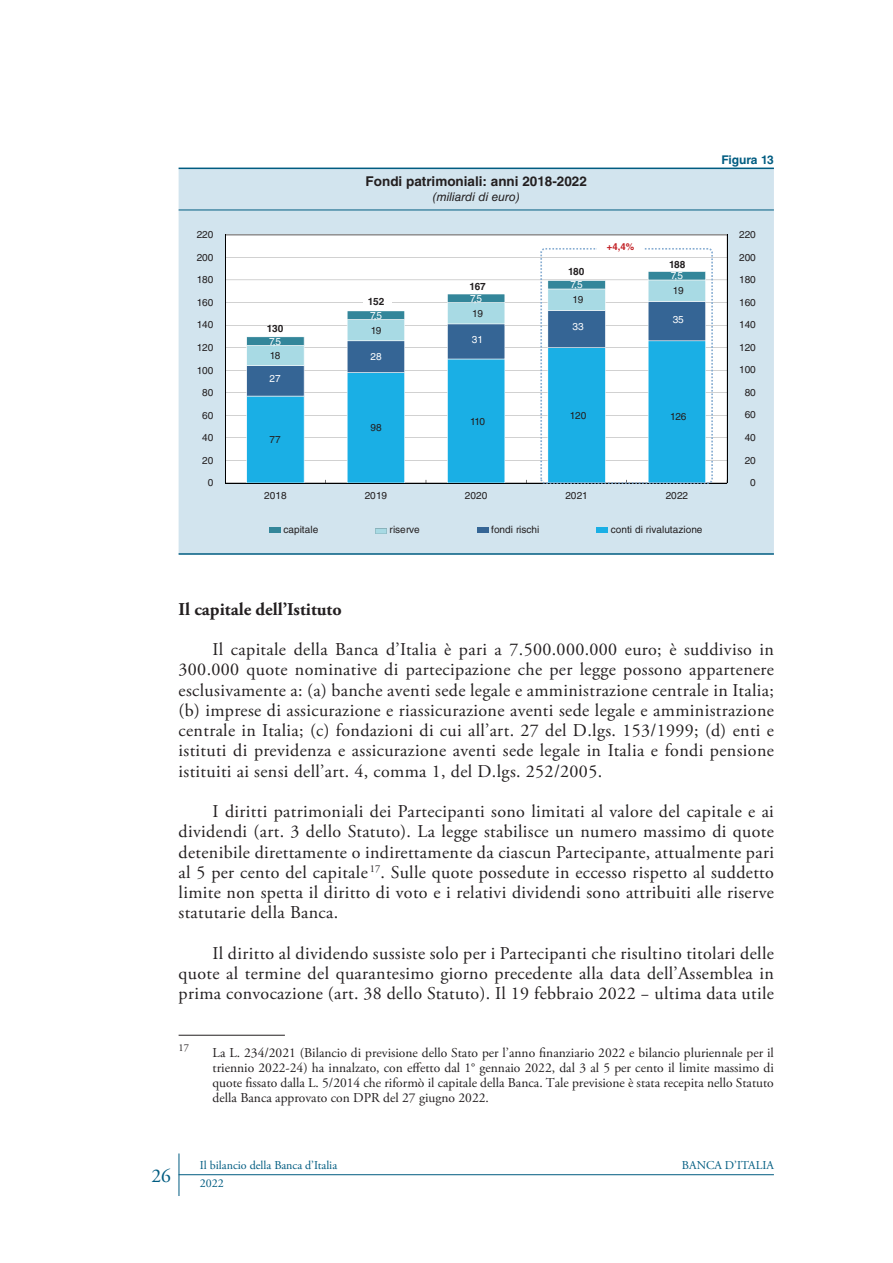
<style>
.page{position:relative;width:893px;height:1263px;background:#fff}
.page>*{position:absolute;margin:0;border:0;box-sizing:border-box;transform-origin:0 0}
.t1{font:19.5px "Adobe Garamond Pro";color:#005c81}
.PARAGRAFO__Testo{font:18px/20.2px "Adobe Garamond Pro";letter-spacing:.02em;color:#231f20;text-align:justify}
.SOTTOTITOLO_NERO__Te{font:700 18px "Adobe Garamond Pro";color:#231f20}
.NOTA__Testo{font:13.5px/15px "Adobe Garamond Pro";color:#231f20;text-align:justify}
.TITOLO__Tabella_e_Fi{font:700 13.5px "Helvetica LT Std";color:#231f20}
.t2{font:12px "Adobe Garamond Pro";color:#005c81}
.SOTTOTITOLO__Tabella{font:italic 12px "Helvetica LT Std";color:#231f20}
.NUMERO__Tabella_e_Fi{font:700 12px "Helvetica LT Std";letter-spacing:-.01em;color:#005c81}
.NOTA__Testo-2{font:10.5px "Adobe Garamond Pro";color:#231f20}
.t3{font:10.05px "Helvetica LT Std";color:#231f20}
.t4{font:10.05px "Helvetica LT Std";color:#fff}
.t5{font:700 10.05px "Helvetica LT Std";letter-spacing:-.02em;color:#231f20}
.t6{font:700 9.6px "Helvetica LT Std";color:#c22025}
</style>
<div class="page">
<hr style="left:179px;top:1174px;width:595px;height:1px;background:#005c81">
<hr style="left:179px;top:1153px;width:1px;height:43px;background:#005c81">
<hr style="left:179px;top:1035px;width:106px;height:1px;background:#231f20">
<div style="left:179px;top:169px;width:595px;height:384px;background:#d2e4ee"></div>
<hr style="left:179px;top:168px;width:595px;height:1px;background:#005c81">
<hr style="left:179px;top:210px;width:595px;height:1px;background:#005c81">
<hr style="left:179px;top:553px;width:595px;height:2px;background:#005c81">
<svg style="left:226px;top:235px;width:501px;height:248px"></svg>
<hr style="left:727px;top:235px;width:1px;height:248px;background:#000001">
<hr style="left:225px;top:235px;width:1px;height:248px;background:#000001">
<hr style="left:225px;top:483px;width:502px;height:1px;background:#000001">
<div style="left:269px;top:527px;width:11px;height:5px;background:#33869a"></div>
<div style="left:477px;top:527px;width:11px;height:5px;background:#356595"></div>
<div style="left:597px;top:527px;width:11px;height:5px;background:#1aafe5"></div>
<svg style="left:246px;top:248px;width:467px;height:236px"></svg>
<div style="left:597px;top:238px;width:46px;height:16px;background:#fff"></div>
<div style="left:363px;top:293px;width:28px;height:14px;background:#fff"></div>
<svg style="left:375px;top:528px;width:12px;height:6px"></svg>
<p class="NUMERO__Tabella_e_Fi" style="left:721px;top:152px;width:54px">Figura 13</p>
<p class="TITOLO__Tabella_e_Fi" style="left:366px;top:173px;width:223px">Fondi patrimoniali: anni 2018-2022</p>
<p class="SOTTOTITOLO__Tabella" style="left:433px;top:190px;width:88px">(miliardi di euro)</p>
<p class="t3" style="left:197px;top:229px;width:18px">220</p>
<p class="t3" style="left:739px;top:229px;width:18px">220</p>
<p class="t6" style="left:607px;top:241px;width:29px">+4,4%</p>
<p class="t3" style="left:197px;top:251px;width:18px">200</p>
<p class="t3" style="left:197px;top:274px;width:18px">180</p>
<p class="t3" style="left:197px;top:296px;width:18px">160</p>
<p class="t5" style="left:368px;top:296px;width:18px">152</p>
<p class="t5" style="left:469px;top:281px;width:18px">167</p>
<p class="t4" style="left:470px;top:293px;width:14px">7,5</p>
<p class="t5" style="left:568px;top:265px;width:18px">180</p>
<p class="t4" style="left:571px;top:279px;width:14px">7,5</p>
<p class="t3" style="left:573px;top:294px;width:12px">19</p>
<p class="t5" style="left:669px;top:258px;width:18px">188</p>
<p class="t4" style="left:671px;top:270px;width:14px">7,5</p>
<p class="t3" style="left:673px;top:285px;width:12px">19</p>
<p class="t3" style="left:739px;top:251px;width:18px">200</p>
<p class="t3" style="left:739px;top:274px;width:18px">180</p>
<p class="t3" style="left:739px;top:296px;width:18px">160</p>
<p class="t3" style="left:197px;top:319px;width:18px">140</p>
<p class="t5" style="left:267px;top:323px;width:18px">130</p>
<p class="t4" style="left:370px;top:309px;width:14px">7,5</p>
<p class="t3" style="left:371px;top:324px;width:12px">19</p>
<p class="t3" style="left:472px;top:308px;width:12px">19</p>
<p class="t4" style="left:572px;top:321px;width:13px">33</p>
<p class="t4" style="left:673px;top:314px;width:13px">35</p>
<p class="t3" style="left:739px;top:319px;width:18px">140</p>
<p class="t3" style="left:197px;top:341px;width:18px">120</p>
<p class="t4" style="left:269px;top:335px;width:14px">7,5</p>
<p class="t3" style="left:270px;top:350px;width:12px">18</p>
<p class="t4" style="left:371px;top:351px;width:13px">28</p>
<p class="t4" style="left:472px;top:334px;width:13px">31</p>
<p class="t3" style="left:739px;top:341px;width:18px">120</p>
<p class="t3" style="left:197px;top:364px;width:18px">100</p>
<p class="t4" style="left:270px;top:373px;width:13px">27</p>
<p class="t3" style="left:739px;top:364px;width:18px">100</p>
<p class="t3" style="left:202px;top:387px;width:13px">80</p>
<p class="t3" style="left:745px;top:387px;width:13px">80</p>
<p class="t3" style="left:202px;top:409px;width:13px">60</p>
<p class="t3" style="left:371px;top:422px;width:13px">98</p>
<p class="t3" style="left:470px;top:415px;width:17px">110</p>
<p class="t3" style="left:570px;top:409px;width:18px">120</p>
<p class="t3" style="left:670px;top:411px;width:18px">126</p>
<p class="t3" style="left:745px;top:409px;width:13px">60</p>
<p class="t3" style="left:202px;top:432px;width:13px">40</p>
<p class="t3" style="left:270px;top:434px;width:13px">77</p>
<p class="t3" style="left:745px;top:432px;width:13px">40</p>
<p class="t3" style="left:202px;top:454px;width:13px">20</p>
<p class="t3" style="left:745px;top:454px;width:13px">20</p>
<p class="t3" style="left:208px;top:476px;width:7px">0</p>
<p class="t3" style="left:750px;top:476px;width:7px">0</p>
<p class="t3" style="left:264px;top:489px;width:24px">2018</p>
<p class="t3" style="left:365px;top:489px;width:24px">2019</p>
<p class="t3" style="left:465px;top:489px;width:24px">2020</p>
<p class="t3" style="left:565px;top:489px;width:24px">2021</p>
<p class="t3" style="left:666px;top:489px;width:24px">2022</p>
<p class="t3" style="left:283px;top:524px;width:36px">capitale</p>
<p class="t3" style="left:390px;top:524px;width:32px">riserve</p>
<p class="t3" style="left:491px;top:524px;width:50px">fondi rischi</p>
<p class="t3" style="left:611px;top:524px;width:93px">conti di rivalutazione</p>
<p class="SOTTOTITOLO_NERO__Te" style="left:179px;top:598px;width:165px">Il capitale dell’Istituto</p>
<p class="PARAGRAFO__Testo" style="left:179px;top:640px;width:597px;text-indent:34px">Il capitale della Banca d’Italia è pari a 7.500.000.000 euro; è suddiviso in 300.000 quote nominative di partecipazione che per legge possono appartenere esclusivamente a: (a) banche aventi sede legale e amministrazione centrale in Italia; (b) imprese di assicurazione e riassicurazione aventi sede legale e amministrazione centrale in Italia; (c) fondazioni di cui all’art. 27 del D.lgs. 153/1999; (d) enti e istituti di previdenza e assicurazione aventi sede legale in Italia e fondi pensione istituiti ai sensi dell’art. 4, comma 1, del D.lgs. 252/2005.</p>
<p class="PARAGRAFO__Testo" style="left:179px;top:802px;width:597px;text-indent:34px">I diritti patrimoniali dei Partecipanti sono limitati al valore del capitale e ai dividendi (art. 3 dello Statuto). La legge stabilisce un numero massimo di quote detenibile direttamente o indirettamente da ciascun Partecipante, attualmente pari al 5 per cento del capitale <sup>17</sup>. Sulle quote possedute in eccesso rispetto al suddetto limite non spetta il diritto di voto e i relativi dividendi sono attribuiti alle riserve statutarie della Banca.</p>
<p class="PARAGRAFO__Testo" style="left:179px;top:944px;width:597px;text-indent:34px">Il diritto al dividendo sussiste solo per i Partecipanti che risultino titolari delle quote al termine del quarantesimo giorno precedente alla data dell’Assemblea in prima convocazione (art. 38 dello Statuto). Il 19 febbraio 2022 − ultima data utile</p>
<p class="NOTA__Testo-2" style="left:179px;top:1041px;width:12px">17</p>
<p class="NOTA__Testo" style="left:213px;top:1045px;width:563px">La L. 234/2021 (Bilancio di previsione dello Stato per l’anno finanziario 2022 e bilancio pluriennale per il triennio 2022-24) ha innalzato, con effetto dal 1° gennaio 2022, dal 3 al 5 per cento il limite massimo di quote fissato dalla L. 5/2014 che riformò il capitale della Banca. Tale previsione è stata recepita nello Statuto della Banca approvato con DPR del 27 giugno 2022.</p>
<p class="t1" style="left:151px;top:1164px;width:21px">26</p>
<p class="t2" style="left:200px;top:1158px;width:139px">Il bilancio della Banca d’Italia</p>
<p class="t2" style="left:682px;top:1158px;width:93px">BANCA D’ITALIA</p>
<p class="t2" style="left:200px;top:1176px;width:25px">2022</p>
</div>
